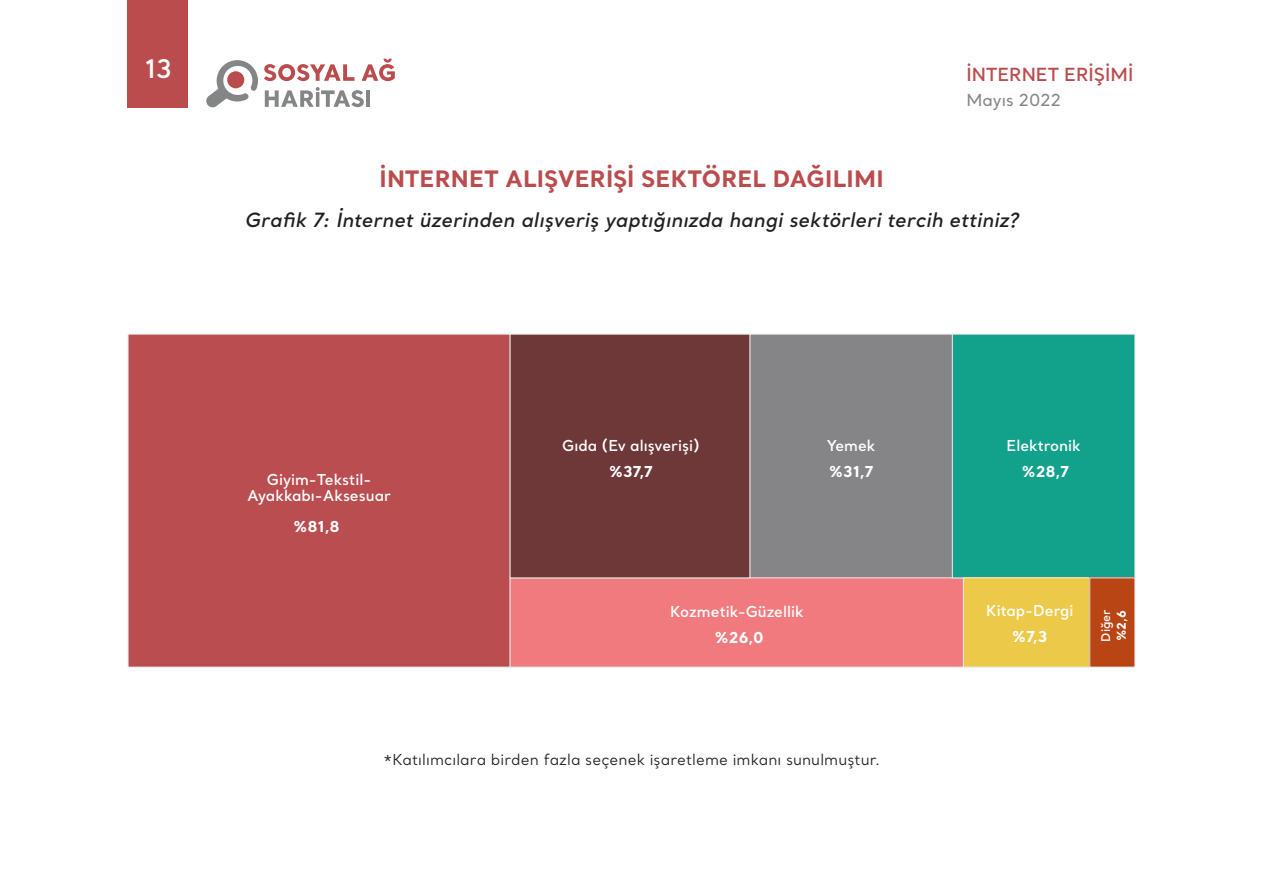
<style>
.page{position:relative;width:1263px;height:893px;background:#fff}
.page>*{position:absolute;margin:0;border:0;box-sizing:border-box;transform-origin:0 0}
.t1{font:600 25.5px "Santral";color:#fff}
.ANA_METIN{font:700 22.5px "Santral";letter-spacing:.01em;color:#ba4c4e}
.ANA_METIN-2{font:italic 600 19.5px "Santral";letter-spacing:.005em;color:#231f20}
.t2{font:600 18px "Santral";color:#ba4c4e}
.t3{font:500 16.5px "Santral";color:#848587}
.t4{font:600 15px/16.5px "Santral";color:#fff;text-align:center}
.ANA_METIN-3{font:15px "Santral";letter-spacing:.005em;color:#231f20}
.t5{font:700 15px "Santral";color:#fff}
.t6{font:600 12px "Santral";color:#fff}
.t7{font:700 12px "Santral";color:#fff}
</style>
<div class="page">
<svg style="left:206px;top:60px;width:52px;height:48px"></svg>
<svg style="left:264px;top:64px;width:90px;height:17px"></svg>
<svg style="left:362px;top:59px;width:33px;height:22px"></svg>
<svg style="left:265px;top:87px;width:99px;height:20px"></svg>
<hr style="left:366px;top:90px;width:4px;height:17px;background:#848587">
<div style="left:128px;top:0;width:58px;height:107px;background:#ba4c4e"></div>
<div style="left:128px;top:334px;width:382px;height:333px;background:#ba4d4f"></div>
<div style="left:750px;top:334px;width:202px;height:244px;background:#858587"></div>
<div style="left:749px;top:334px;width:204px;height:244px;border:1px solid #e6e6e6"></div>
<div style="left:510px;top:578px;width:453px;height:89px;background:#f07a7d"></div>
<div style="left:510px;top:577px;width:454px;height:91px;border:1px solid #e6e6e6"></div>
<div style="left:510px;top:334px;width:240px;height:244px;background:#6e3838"></div>
<div style="left:510px;top:334px;width:240px;height:244px;border:1px solid #e6e6e6"></div>
<div style="left:952px;top:334px;width:183px;height:244px;background:#12a18a"></div>
<div style="left:952px;top:334px;width:183px;height:244px;border:1px solid #e6e6e6"></div>
<div style="left:963px;top:578px;width:127px;height:89px;background:#edc94a"></div>
<div style="left:963px;top:577px;width:127px;height:91px;border:1px solid #e6e6e6"></div>
<div style="left:1090px;top:578px;width:45px;height:89px;background:#ba4514"></div>
<div style="left:130px;top:0;width:58px;height:107px;background:#ba4c4e"></div>
<p class="t1" style="left:145px;top:52px;width:28px">13</p>
<p class="t2" style="left:966px;top:62px;width:169px">İNTERNET ERİŞİMİ</p>
<p class="t3" style="left:966px;top:90px;width:96px">Mayıs 2022</p>
<p class="ANA_METIN" style="left:379px;top:164px;width:506px">İNTERNET ALIŞVERİŞİ SEKTÖREL DAĞILIMI</p>
<p class="ANA_METIN-2" style="left:244px;top:207px;width:775px">Grafik 7: İnternet üzerinden alışveriş yaptığınızda hangi sektörleri tercih ettiniz?</p>
<p class="t4" style="left:247px;top:471px;width:145px">Giyim-Tekstil-<br>Ayakkabı-Aksesuar</p>
<p class="t5" style="left:293px;top:516px;width:48px">%81,8</p>
<p class="t4" style="left:562px;top:437px;width:139px">Gıda (Ev alışverişi)</p>
<p class="t5" style="left:609px;top:461px;width:46px">%37,7</p>
<p class="t4" style="left:827px;top:437px;width:50px">Yemek</p>
<p class="t5" style="left:829px;top:461px;width:46px">%31,7</p>
<p class="t4" style="left:670px;top:603px;width:135px">Kozmetik-Güzellik</p>
<p class="t5" style="left:714px;top:627px;width:51px">%26,0</p>
<p class="ANA_METIN-3" style="left:383px;top:750px;width:499px">*Katılımcılara birden fazla seçenek işaretleme imkanı sunulmuştur.</p>
<p class="t4" style="left:1006px;top:437px;width:76px">Elektronik</p>
<p class="t5" style="left:1021px;top:461px;width:49px">%28,7</p>
<p class="t4" style="left:986px;top:602px;width:89px">Kitap-Dergi</p>
<p class="t5" style="left:1012px;top:626px;width:37px">%7,3</p>
<p class="t6" style="left:1098px;top:642px;width:34px;rotate:-90deg">Diğer</p>
<p class="t7" style="left:1113px;top:641px;width:33px;rotate:-90deg">%2,6</p>
</div>
